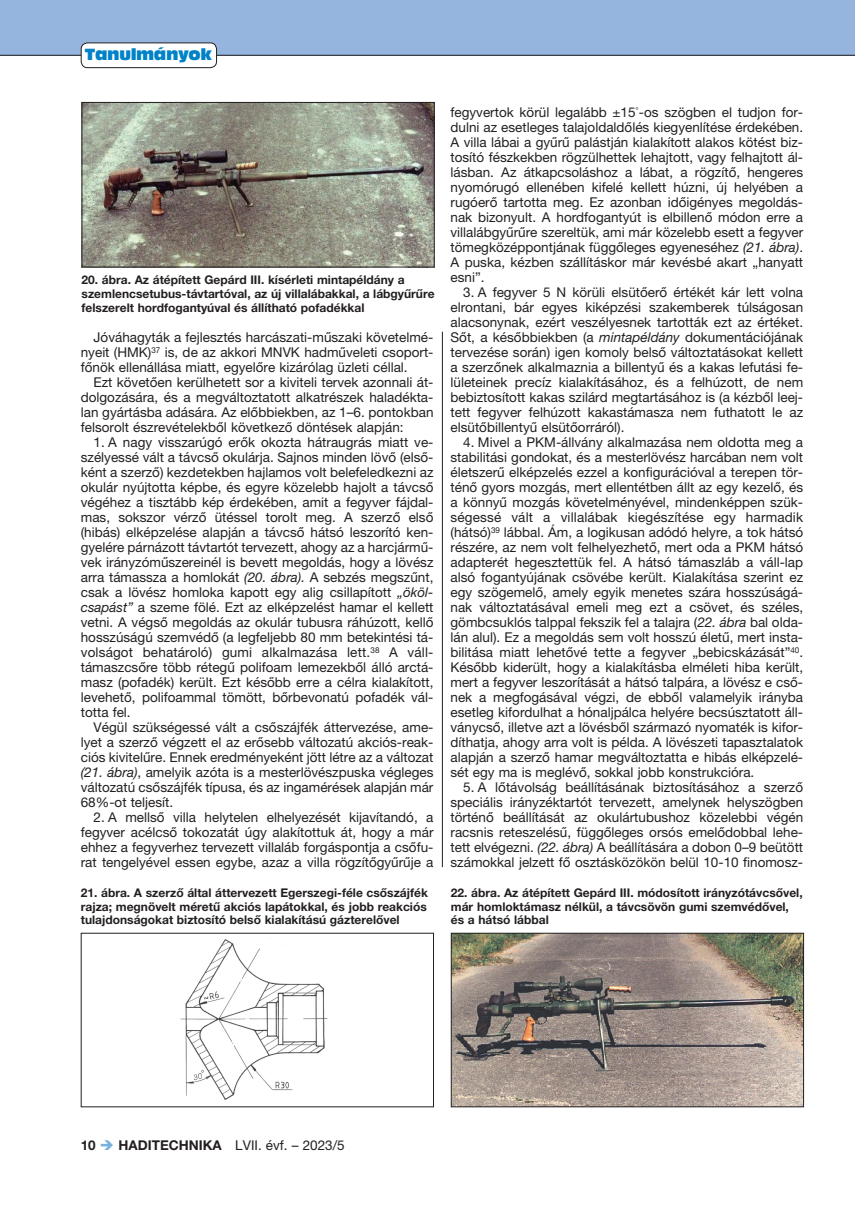
<style>
.page{position:relative;width:855px;height:1212px;background:#fff}
.page>*{position:absolute;margin:0;border:0;box-sizing:border-box;transform-origin:0 0}
.t1{font:15px "Antique Olive Compact";letter-spacing:-.02em;color:#0082c8}
.t2{font:13.5px/15px "Helvetica Neue LT Pro";color:#231f20;text-align:justify}
.t3{font:700 12px/13.5px "Helvetica Neue LT Pro";color:#231f20}
.s1{font-style:italic}
.s2{font-weight:700}
.s3{color:#76b1df}
</style>
<div class="page">
<div style="left:0;top:0;width:855px;height:55px;background:#95b5de"></div>
<hr style="left:0;top:55px;width:855px;height:1px;background:#231f20">
<div style="left:81px;top:43px;width:135px;height:25px;background:#fff;border-radius:6px"></div>
<div style="left:81px;top:43px;width:136px;height:25px;border:1px solid #231f20;border-radius:6px"></div>
<img style="left:180px;top:939px;width:148px;height:161px">
<div style="left:81px;top:933px;width:353px;height:174px;border:1px solid #231f20"></div>
<img style="left:84px;top:104px;width:348px;height:161px">
<div style="left:82px;top:102px;width:352px;height:165px;border:1px solid #231f20"></div>
<img style="left:453px;top:935px;width:349px;height:170px">
<div style="left:451px;top:933px;width:353px;height:174px;border:1px solid #231f20"></div>
<hr style="left:442px;top:332px;width:1px;height:535px;background:#231f20">
<p class="t1" style="left:85px;top:44px;width:129px">Tanulmányok</p>
<p class="t3" style="left:82px;top:273px;width:354px">20. ábra. Az átépített Gepárd III. kísérleti mintapéldány a szemlencsetubus-távtartóval, az új villalábakkal, a lábgyűrűre felszerelt hordfogantyúval és állítható pofadékkal</p>
<p class="t2" style="left:81px;top:330px;width:354px;text-indent:13px">Jóváhagyták a fejlesztés harcászati-műszaki követelmé&shy;nyeit (HMK)<sup>37</sup> is, de az akkori MNVK hadműveleti csoport&shy;főnök ellenállása miatt, egyelőre kizárólag üzleti céllal.</p>
<p class="t2" style="left:81px;top:375px;width:354px;text-indent:13px">Ezt követően kerülhetett sor a kiviteli tervek azonnali át&shy;dolgozására, és a megváltoztatott alkatrészek haladékta&shy;lan gyártásba adására. Az előbbiekben, az 1–6. pontokban felsorolt észrevételekből következő döntések alapján:</p>
<p class="t2" style="left:81px;top:435px;width:354px;text-indent:13px">1. A nagy visszarúgó erők okozta hátraugrás miatt ve&shy;szélyessé vált a távcső okulárja. Sajnos minden lövő (első&shy;ként a szerző) kezdetekben hajlamos volt belefeledkezni az okulár nyújtotta képbe, és egyre közelebb hajolt a távcső végéhez a tisztább kép érdekében, amit a fegyver fájdal&shy;mas, sokszor vérző ütéssel torolt meg. A szerző első (hibás) elképzelése alapján a távcső hátsó leszorító ken&shy;gyelére párnázott távtartót tervezett, ahogy az a harcjármű&shy;vek irányzóműszereinél is bevett megoldás, hogy a lövész arra támassza a homlokát <span class="s1">(20. ábra).</span> A sebzés megszűnt, csak a lövész homloka kapott egy alig csillapított <span class="s1">„ököl&shy;csapást”</span> a szeme fölé. Ezt az elképzelést hamar el kellett vetni. A végső megoldás az okulár tubusra ráhúzott, kellő hosszúságú szemvédő (a legfeljebb 80 mm betekintési tá&shy;volságot behatároló) gumi alkalmazása lett.<sup>38</sup> A váll&shy;támaszcsőre több rétegű polifoam lemezekből álló arctá&shy;masz (pofadék) került. Ezt később erre a célra kialakított, levehető, polifoammal tömött, bőrbevonatú pofadék vál&shy;totta fel.</p>
<p class="t2" style="left:81px;top:720px;width:354px;text-indent:13px">Végül szükségessé vált a csőszájfék áttervezése, ame&shy;lyet a szerző végzett el az erősebb változatú akciós-reak&shy;ciós kivitelűre. Ennek eredményeként jött létre az a változat <span class="s1">(21. ábra)</span>, amelyik azóta is a mesterlövészpuska végleges változatú csőszájfék típusa, és az ingamérések alapján már 68%-ot teljesít.</p>
<p class="t2" style="left:81px;top:810px;width:354px;text-indent:13px">2. A mellső villa helytelen elhelyezését kijavítandó, a fegyver acélcső tokozatát úgy alakítottuk át, hogy a már ehhez a fegyverhez tervezett villaláb forgáspontja a csőfu&shy;rat tengelyével essen egybe, azaz a villa rögzítőgyűrűje a</p>
<p class="t3" style="left:81px;top:886px;width:349px;text-align:justify">21. ábra. A szerző által áttervezett Egerszegi-féle csőszájfék rajza; megnövelt méretű akciós lapátokkal, és jobb reakciós tulajdonságokat biztosító belső kialakítású gázterelővel</p>
<p class="t2" style="left:450px;top:105px;width:354px">fegyvertok körül legalább ±15<sup>°</sup>-os szögben el tudjon for&shy;dulni az esetleges talajoldaldőlés kiegyenlítése érdekében.<br>A villa lábai a gyűrű palástján kialakított alakos kötést biz&shy;tosító fészkekben rögzülhettek lehajtott, vagy felhajtott ál&shy;lásban. Az átkapcsoláshoz a lábat, a rögzítő, hengeres nyomórugó ellenében kifelé kellett húzni, új helyében a rugóerő tartotta meg. Ez azonban időigényes megoldás&shy;nak bizonyult. A hordfogantyút is elbillenő módon erre a villalábgyűrűre szereltük, ami már közelebb esett a fegyver tömegközéppontjának függőleges egyeneséhez <span class="s1">(21. ábra)</span>.<br>A puska, kézben szállításkor már kevésbé akart „hanyatt esni”.</p>
<p class="t2" style="left:450px;top:285px;width:354px;text-indent:13px">3. A fegyver 5 N körüli elsütőerő értékét kár lett volna elrontani, bár egyes kiképzési szakemberek túlságosan alacsonynak, ezért veszélyesnek tartották ezt az értéket.<br>Sőt, a későbbiekben (a <span class="s1">mintapéldány</span> dokumentációjának tervezése során) igen komoly belső változtatásokat kellett a szerzőnek alkalmaznia a billentyű és a kakas lefutási fe&shy;lületeinek precíz kialakításához, és a felhúzott, de nem bebiztosított kakas szilárd megtartásához is (a kézből leej&shy;tett fegyver felhúzott kakastámasza nem futhatott le az elsütőbillentyű elsütőorráról).</p>
<p class="t2" style="left:450px;top:435px;width:354px;text-indent:13px">4. Mivel a PKM-állvány alkalmazása nem oldotta meg a stabilitási gondokat, és a mesterlövész harcában nem volt életszerű elképzelés ezzel a konfigurációval a terepen tör&shy;ténő gyors mozgás, mert ellentétben állt az egy kezelő, és a könnyű mozgás követelményével, mindenképpen szük&shy;ségessé vált a villalábak kiegészítése egy harmadik (hátsó)<sup>39</sup> lábbal. Ám, a logikusan adódó helyre, a tok hátsó részére, az nem volt felhelyezhető, mert oda a PKM hátsó adapterét hegesztettük fel. A hátsó támaszláb a váll-lap alsó fogantyújának csövébe került. Kialakítása szerint ez egy szögemelő, amely egyik menetes szára hosszúságá&shy;nak változtatásával emeli meg ezt a csövet, és széles, gömbcsuklós talppal fekszik fel a talajra (<span class="s1">22. ábra</span> bal olda&shy;lán alul). Ez a megoldás sem volt hosszú életű, mert insta&shy;bilitása miatt lehetővé tette a fegyver „bebicskázását”<sup>40</sup>.<br>Később kiderült, hogy a kialakításba elméleti hiba került, mert a fegyver leszorítását a hátsó talpára, a lövész e cső&shy;nek a megfogásával végzi, de ebből valamelyik irányba esetleg kifordulhat a hónaljpálca helyére becsúsztatott áll&shy;ványcső, illetve azt a lövésből származó nyomaték is kifor&shy;díthatja, ahogy arra volt is példa. A lövészeti tapasztalatok alapján a szerző hamar megváltoztatta e hibás elképzelé&shy;sét egy ma is meglévő, sokkal jobb konstrukcióra.</p>
<p class="t2" style="left:450px;top:780px;width:354px;text-indent:13px">5. A lőtávolság beállításának biztosításához a szerző speciális irányzéktartót tervezett, amelynek helyszögben történő beállítását az okulártubushoz közelebbi végén racsnis reteszelésű, függőleges orsós emelődobbal lehe&shy;tett elvégezni. <span class="s1">(22. ábra)</span> A beállítására a dobon 0–9 beütött számokkal jelzett fő osztásközökön belül 10-10 finomosz-</p>
<p class="t3" style="left:451px;top:886px;width:353px">22. ábra. Az átépített Gepárd III. módosított irányzótávcsővel, már homloktámasz nélkül, a távcsövön gumi szemvédővel, és a hátsó lábbal</p>
<p class="t2" style="left:81px;top:1137px;width:265px"><span class="s2">10</span> <span class="s3">➔</span> <span class="s2">HADITECHNIKA</span> LVII. évf. – 2023/5</p>
</div>
